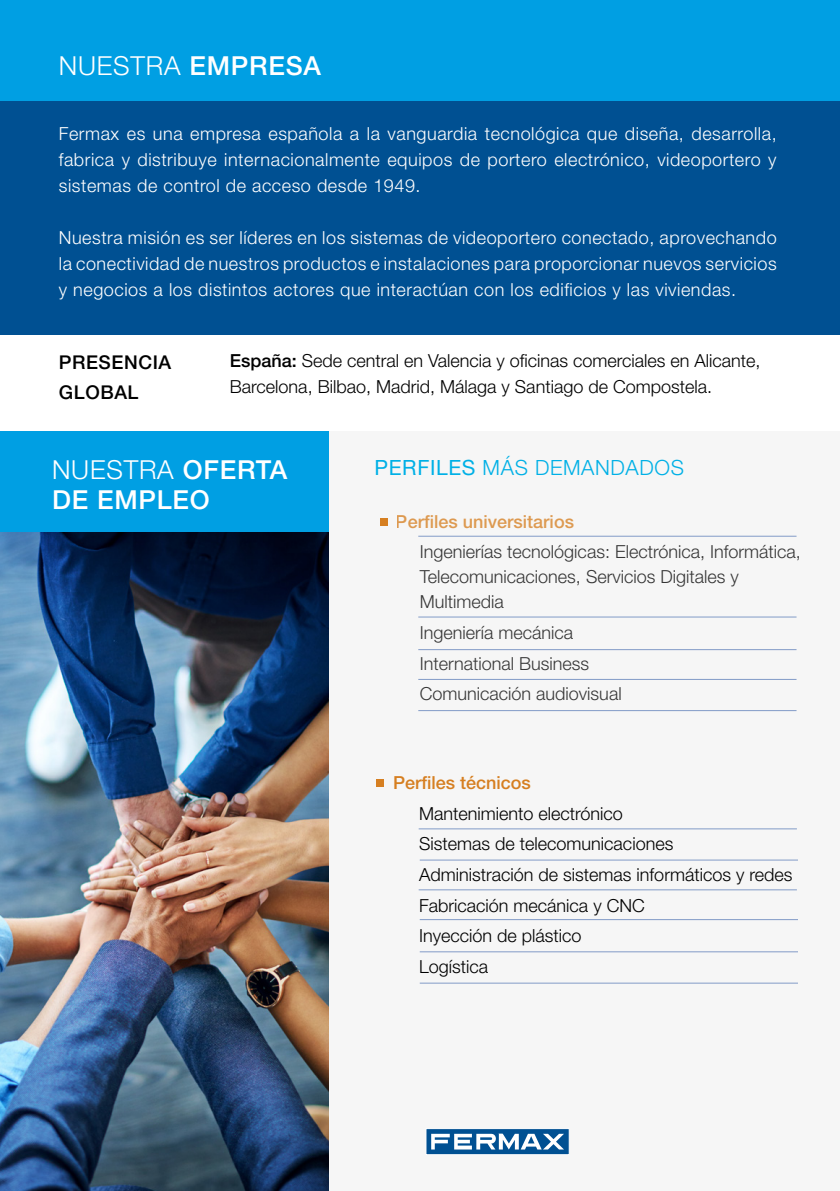
<style>
.page{position:relative;width:840px;height:1191px;background:#fff}
.page>*{position:absolute;margin:0;border:0;box-sizing:border-box;transform-origin:0 0}
.t1{font:500 26.2px/30px "Helvetica Neue LT Std";letter-spacing:.03em;color:#fff}
.t2{font:300 26.2px "Helvetica Neue LT Std";letter-spacing:.03em;color:#fff}
.t3{font:300 21px "Helvetica Neue LT Std";letter-spacing:.03em;color:#00b0e6}
.t4{font:500 19px/30px "Helvetica Neue LT Std";letter-spacing:.03em;color:#000}
.t5{font:300 18px/30.6px "Helvetica Neue LT Std";color:#000}
.t6{font:300 18px/26px "Helvetica Neue LT Std";letter-spacing:.03em;color:#fff;text-align:justify}
.t7{font:500 18px "Helvetica Neue LT Std";color:#d67f21}
.s1{font-weight:500}
.s2{font-weight:300}
.s3{font-weight:400}
</style>
<div class="page">
<div style="left:0;top:431px;width:839px;height:760px;background:#f6f6f6"></div>
<div style="left:0;top:16px;width:839px;height:318px;background:#005092"></div>
<img style="left:0;top:532px;width:328px;height:659px">
<hr style="left:418px;top:649px;width:378px;height:1px;background:#829bc7">
<hr style="left:418px;top:616px;width:378px;height:1px;background:#829bc7">
<hr style="left:418px;top:679px;width:378px;height:1px;background:#829bc7">
<hr style="left:418px;top:710px;width:378px;height:1px;background:#829bc7">
<hr style="left:418px;top:536px;width:378px;height:1px;background:#829bc7">
<div style="left:376px;top:779px;width:7px;height:8px;background:#d67f21"></div>
<div style="left:0;top:0;width:839px;height:100px;background:#009fe3"></div>
<div style="left:425px;top:1128px;width:144px;height:27px;background:#005092;border:1px solid #fff"></div>
<svg style="left:431px;top:1133px;width:132px;height:16px"></svg>
<div style="left:0;top:431px;width:328px;height:101px;background:#009fe3"></div>
<div style="left:380px;top:518px;width:7px;height:8px;background:#d67f21"></div>
<hr style="left:419px;top:859px;width:378px;height:1px;background:#829bc7">
<hr style="left:418px;top:828px;width:378px;height:1px;background:#829bc7">
<hr style="left:418px;top:889px;width:378px;height:1px;background:#829bc7">
<hr style="left:419px;top:919px;width:378px;height:1px;background:#829bc7">
<hr style="left:419px;top:951px;width:378px;height:1px;background:#829bc7">
<hr style="left:419px;top:982px;width:378px;height:1px;background:#829bc7">
<h1 class="t2" style="left:59px;top:50px;width:263px">NUESTRA <span class="s1">EMPRESA</span></h1>
<p class="t6" style="left:59px;top:121px;width:719px">Fermax es una empresa española a la vanguardia tecnológica que diseña, desarrolla, fabrica y distribuye internacionalmente equipos de portero electrónico, videoportero y sistemas de control de acceso desde 1949.</p>
<p class="t6" style="left:59px;top:225px;width:719px">Nuestra misión es ser líderes en los sistemas de videoportero conectado, aprovechando la conectividad de nuestros productos e instalaciones para proporcionar nuevos servicios y negocios a los distintos actores que interactúan con los edificios y las viviendas.</p>
<p class="t4" style="left:59px;top:347px;width:114px">PRESENCIA<br>GLOBAL</p>
<p class="t5" style="left:230px;top:347px;width:532px;line-height:26px"><span class="s1">España:</span> Sede central en Valencia y oficinas comerciales en Alicante,<br>Barcelona, Bilbao, Madrid, Málaga y Santiago de Compostela.</p>
<h1 class="t1" style="left:52px;top:454px;width:236px"><span class="s2">NUESTRA</span> OFERTA<br>DE EMPLEO</h1>
<p class="t3" style="left:374px;top:455px;width:311px"><span class="s3">PERFILES</span> MÁS DEMANDADOS</p>
<p class="t7" style="left:395px;top:510px;width:180px">Perfiles universitarios</p>
<p class="t5" style="left:419px;top:539px;width:382px;line-height:25px">Ingenierías tecnológicas: Electrónica, Informática,<br>Telecomunicaciones, Servicios Digitales y<br>Multimedia</p>
<p class="t5" style="left:419px;top:617px;width:203px">Ingeniería mecánica<br>International Business<br>Comunicación audiovisual</p>
<p class="t7" style="left:393px;top:772px;width:139px">Perfiles técnicos</p>
<p class="t5" style="left:419px;top:797px;width:375px">Mantenimiento electrónico<br>Sistemas de telecomunicaciones<br>Administración de sistemas informáticos y redes<br>Fabricación mecánica y CNC<br>Inyección de plástico<br>Logística</p>
</div>
